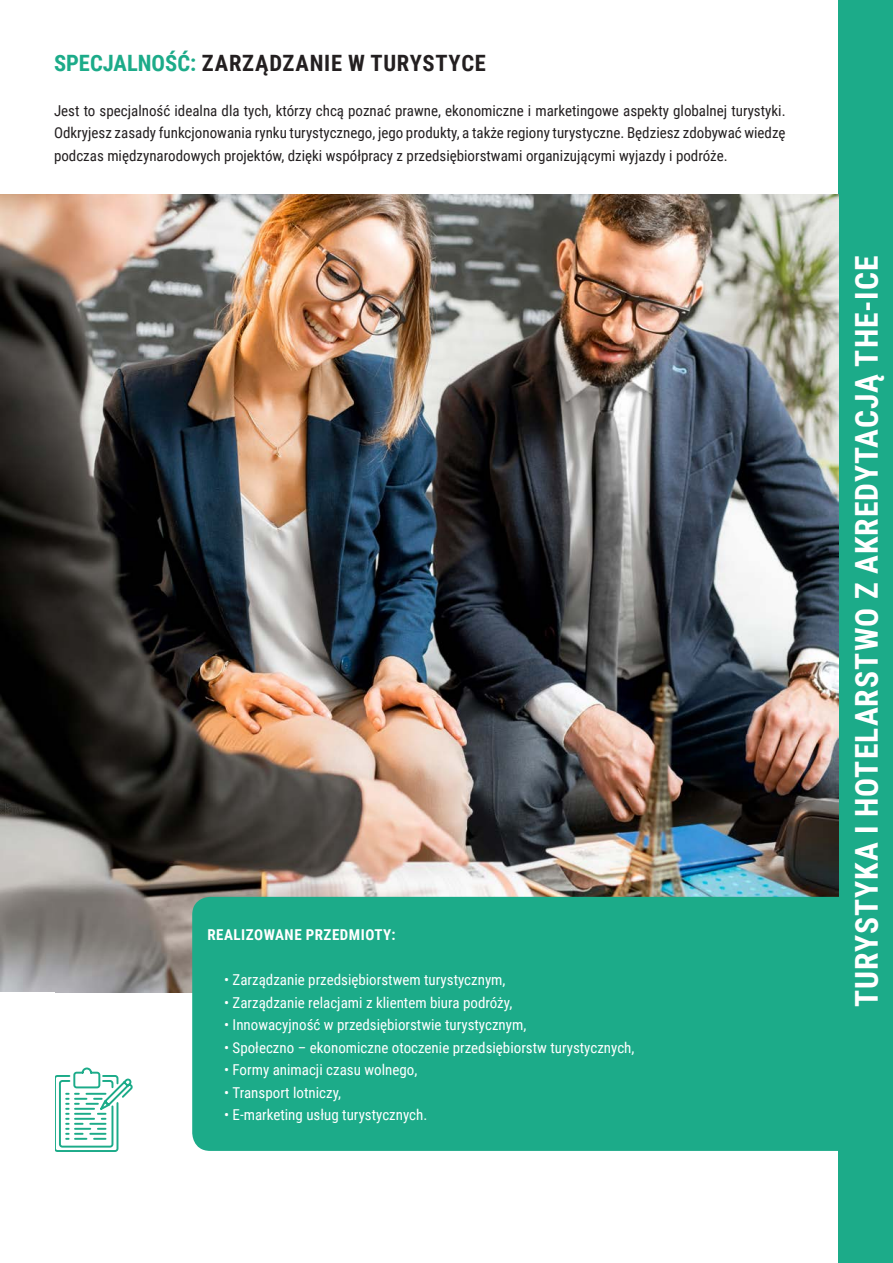
<style>
.page{position:relative;width:893px;height:1263px;background:#fff}
.page>*{position:absolute;margin:0;border:0;box-sizing:border-box;transform-origin:0 0}
.t1{font:700 31.5px "Roboto Condensed";letter-spacing:.035em;color:#fff}
.t2{font:700 22.5px "Roboto Condensed";letter-spacing:.03em;color:#231f20}
.t3{font:15px/22.5px "Roboto Condensed";color:#231f20;text-align:justify}
.t4{font:15px "Roboto Condensed";color:#fff}
.t5{font:700 15px "Roboto Condensed";letter-spacing:.035em;color:#fff}
.s1{color:#1cab89}
</style>
<div class="page">
<div style="left:839px;top:0;width:54px;height:1263px;background:#1cab89"></div>
<img style="left:0;top:194px;width:839px;height:799px">
<div style="left:192px;top:897px;width:701px;height:254px;background:#1cab89;border-radius:18px"></div>
<svg style="left:55px;top:1067px;width:78px;height:85px"></svg>
<p class="t2" style="left:54px;top:47px;width:433px"><span class="s1">SPECJALNOŚĆ:</span> ZARZĄDZANIE W TURYSTYCE</p>
<p class="t3" style="left:54px;top:99px;width:733px">Jest to specjalność idealna dla tych, którzy chcą poznać prawne, ekonomiczne i marketingowe aspekty globalnej turystyki.<br>Odkryjesz zasady funkcjonowania rynku turystycznego, jego produkty, a także regiony turystyczne. Będziesz zdobywać wiedzę podczas międzynarodowych projektów, dzięki współpracy z przedsiębiorstwami organizującymi wyjazdy i podróże.</p>
<p class="t5" style="left:207px;top:924px;width:190px">REALIZOWANE PRZEDMIOTY:</p>
<p class="t4" style="left:224px;top:969px;width:283px">• Zarządzanie przedsiębiorstwem turystycznym,</p>
<p class="t4" style="left:224px;top:992px;width:290px">• Zarządzanie relacjami z klientem biura podróży,</p>
<p class="t4" style="left:224px;top:1014px;width:304px">• Innowacyjność w przedsiębiorstwie turystycznym,</p>
<p class="t4" style="left:224px;top:1037px;width:412px">• Społeczno – ekonomiczne otoczenie przedsiębiorstw turystycznych,</p>
<p class="t4" style="left:224px;top:1059px;width:195px">• Formy animacji czasu wolnego,</p>
<p class="t4" style="left:224px;top:1082px;width:119px">• Transport lotniczy,</p>
<p class="t4" style="left:224px;top:1104px;width:205px">• E-marketing usług turystycznych.</p>
<p class="t1" style="left:844px;top:1007px;width:753px;rotate:-90deg">TURYSTYKA I HOTELARSTWO Z AKREDYTACJĄ THE-ICE</p>
</div>
